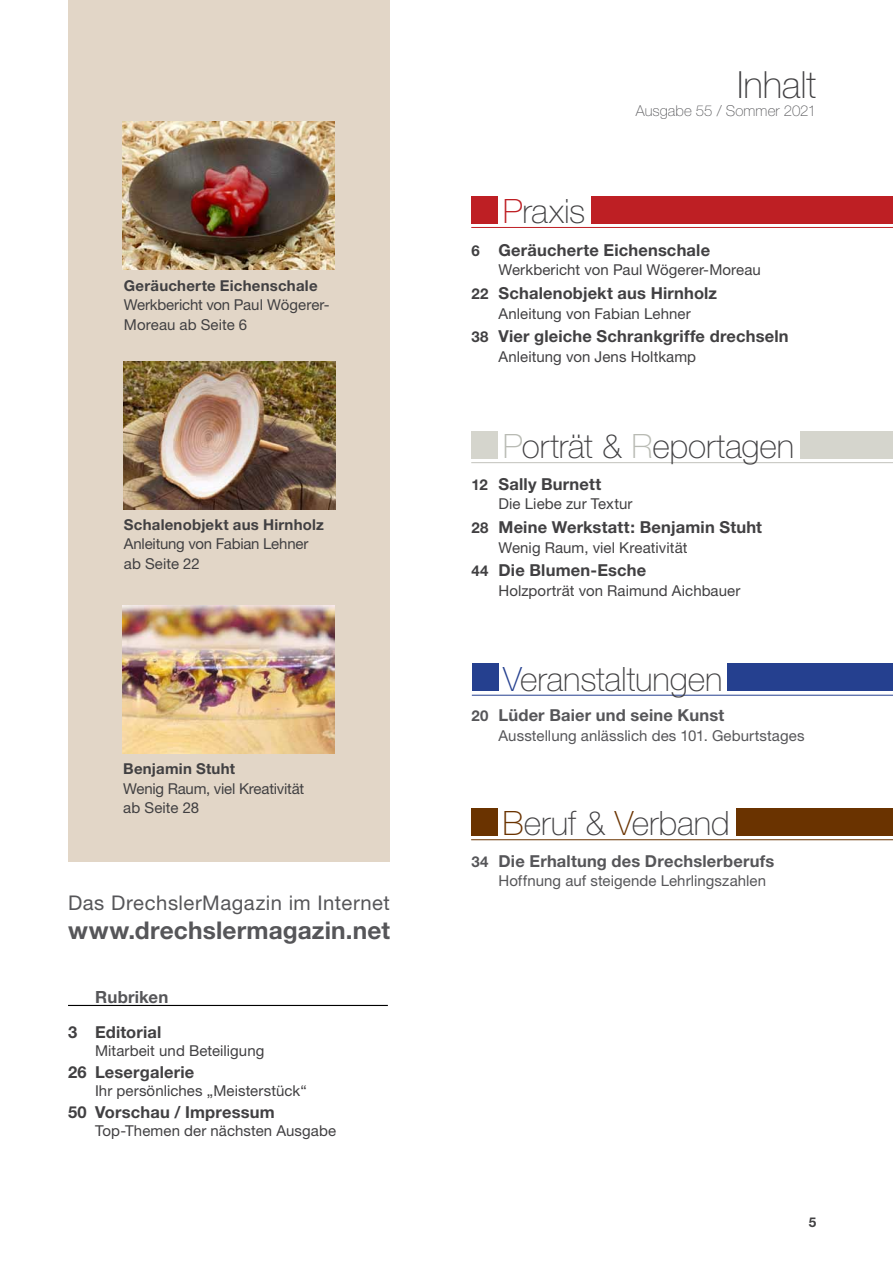
<style>
.page{position:relative;width:893px;height:1263px;background:#fff}
.page>*{position:absolute;margin:0;border:0;box-sizing:border-box;transform-origin:0 0}
.t1{font:100 37.5px "Helvetica Neue";letter-spacing:-.005em;color:#414042}
.t2{font:100 33.6px "Helvetica Neue";letter-spacing:-.005em;color:#414042}
.t3{font:700 24.45px "Helvetica Neue";letter-spacing:.005em;color:#565659}
.t4{font:20.25px "Helvetica Neue";letter-spacing:.025em;color:#565659}
.t5{font:700 16.8px "Helvetica Neue";letter-spacing:.01em;color:#565659}
.t6{font:700 16.5px "Helvetica Neue";letter-spacing:.01em;color:#414042}
.t7{font:700 16.5px "Helvetica Neue";letter-spacing:.01em;color:#565659}
.t8{font:15px/19.5px "Helvetica Neue";letter-spacing:.005em;color:#414042}
.t9{font:15px "Helvetica Neue";letter-spacing:.005em;color:#565659}
.t10{font:15px/19.5px "Helvetica Neue";letter-spacing:-.015em;color:#414042}
.t11{font:700 15px "Helvetica Neue";letter-spacing:.015em;color:#414042}
.t12{font:100 15px "Helvetica Neue";letter-spacing:.005em;color:#565659}
.t13{font:700 13.5px "Helvetica Neue";color:#414042}
.s1{color:#be1f24}
.s2{font-size:15px}
.s3{color:#b9bbb4}
.s4{color:#25408f}
.s5{color:#6a3300}
</style>
<div class="page">
<div style="left:68px;top:0;width:322px;height:861px;background:#e2d6c7"></div>
<hr style="left:68px;top:1005px;width:320px;height:1px;background:#000">
<img style="left:123px;top:122px;width:211px;height:148px">
<img style="left:123px;top:606px;width:211px;height:148px">
<img style="left:123px;top:362px;width:212px;height:148px">
<div style="left:471px;top:196px;width:422px;height:27px;background:#be1f24"></div>
<div style="left:498px;top:174px;width:93px;height:58px;background:#fff"></div>
<hr style="left:471px;top:227px;width:422px;height:1px;background:#be1f24">
<div style="left:471px;top:431px;width:422px;height:27px;background:#d5d5cd"></div>
<div style="left:498px;top:409px;width:301px;height:59px;background:#fff"></div>
<hr style="left:471px;top:462px;width:422px;height:1px;background:#c2c3bc">
<div style="left:471px;top:808px;width:422px;height:28px;background:#6a3300"></div>
<div style="left:498px;top:786px;width:237px;height:59px;background:#fff"></div>
<hr style="left:471px;top:839px;width:422px;height:1px;background:#6a3300">
<div style="left:472px;top:664px;width:421px;height:27px;background:#25408f"></div>
<div style="left:499px;top:641px;width:227px;height:59px;background:#fff"></div>
<hr style="left:472px;top:695px;width:421px;height:1px;background:#25408f">
<p class="t11" style="left:124px;top:276px;width:195px">Geräucherte Eichenschale</p>
<p class="t8" style="left:124px;top:295px;width:207px">Werkbericht von Paul Wögerer-<br>Moreau ab Seite 6</p>
<p class="t11" style="left:124px;top:515px;width:202px">Schalenobjekt aus Hirnholz</p>
<p class="t10" style="left:124px;top:534px;width:186px">Anleitung von Fabian Lehner ab Seite 22</p>
<p class="t11" style="left:123px;top:760px;width:113px">Benjamin Stuht</p>
<p class="t10" style="left:123px;top:778px;width:182px">Wenig Raum, viel Kreativität ab Seite 28</p>
<h3 class="t4" style="left:68px;top:890px;width:323px">Das DrechslerMagazin im Internet</h3>
<h3 class="t3" style="left:68px;top:915px;width:323px">www.drechslermagazin.net</h3>
<p class="t5" style="left:95px;top:986px;width:75px">Rubriken</p>
<p class="t6" style="left:68px;top:1021px;width:95px">3 Editorial</p>
<p class="t8" style="left:95px;top:1040px;width:171px">Mitarbeit und Beteiligung</p>
<p class="t6" style="left:68px;top:1062px;width:128px">26 Lesergalerie</p>
<p class="t8" style="left:95px;top:1081px;width:213px">Ihr persönliches „Meisterstück“</p>
<p class="t6" style="left:68px;top:1102px;width:208px">50 Vorschau / Impressum</p>
<p class="t8" style="left:95px;top:1121px;width:243px">Top-Themen der nächsten Ausgabe</p>
<h2 class="t2" style="left:503px;top:192px;width:84px"><span class="s1">P</span>raxis</h2>
<h1 class="t1" style="left:737px;top:63px;width:81px">Inhalt</h1>
<p class="t12" style="left:636px;top:102px;width:182px">Ausgabe 55 / Sommer 2021</p>
<p class="t6" style="left:471px;top:240px;width:240px"><span class="s2">6</span> Geräucherte Eichenschale</p>
<p class="t8" style="left:498px;top:260px;width:264px">Werkbericht von Paul Wögerer-Moreau</p>
<p class="t6" style="left:471px;top:283px;width:247px"><span class="s2">22</span> Schalenobjekt aus Hirnholz</p>
<p class="t8" style="left:498px;top:303px;width:194px">Anleitung von Fabian Lehner</p>
<p class="t6" style="left:471px;top:326px;width:319px"><span class="s2">38</span> Vier gleiche Schrankgriffe drechseln</p>
<p class="t8" style="left:498px;top:347px;width:199px">Anleitung von Jens Holtkamp</p>
<h2 class="t2" style="left:503px;top:427px;width:293px"><span class="s3">P</span>orträt &amp; <span class="s3">R</span>eportagen</h2>
<p class="t6" style="left:471px;top:474px;width:131px"><span class="s2">12</span> Sally Burnett</p>
<p class="t8" style="left:498px;top:494px;width:135px">Die Liebe zur Textur</p>
<p class="t6" style="left:471px;top:517px;width:292px"><span class="s2">28</span> Meine Werkstatt: Benjamin Stuht</p>
<p class="t8" style="left:498px;top:537px;width:191px">Wenig Raum, viel Kreativität</p>
<p class="t6" style="left:471px;top:560px;width:176px"><span class="s2">44</span> Die Blumen-Esche</p>
<p class="t8" style="left:498px;top:580px;width:243px">Holzporträt von Raimund Aichbauer</p>
<h2 class="t2" style="left:503px;top:659px;width:221px"><span class="s4">V</span>eranstaltungen</h2>
<p class="t7" style="left:471px;top:705px;width:254px"><span class="s2">20</span> Lüder Baier und seine Kunst</p>
<p class="t9" style="left:498px;top:727px;width:307px">Ausstellung anlässlich des 101. Geburtstages</p>
<h2 class="t2" style="left:503px;top:804px;width:229px"><span class="s5">B</span>eruf &amp; <span class="s5">V</span>erband</h2>
<p class="t7" style="left:471px;top:851px;width:304px"><span class="s2">34</span> Die Erhaltung des Drechslerberufs</p>
<p class="t9" style="left:498px;top:872px;width:269px">Hoffnung auf steigende Lehrlingszahlen</p>
<p class="t13" style="left:809px;top:1213px;width:9px">5</p>
</div>
